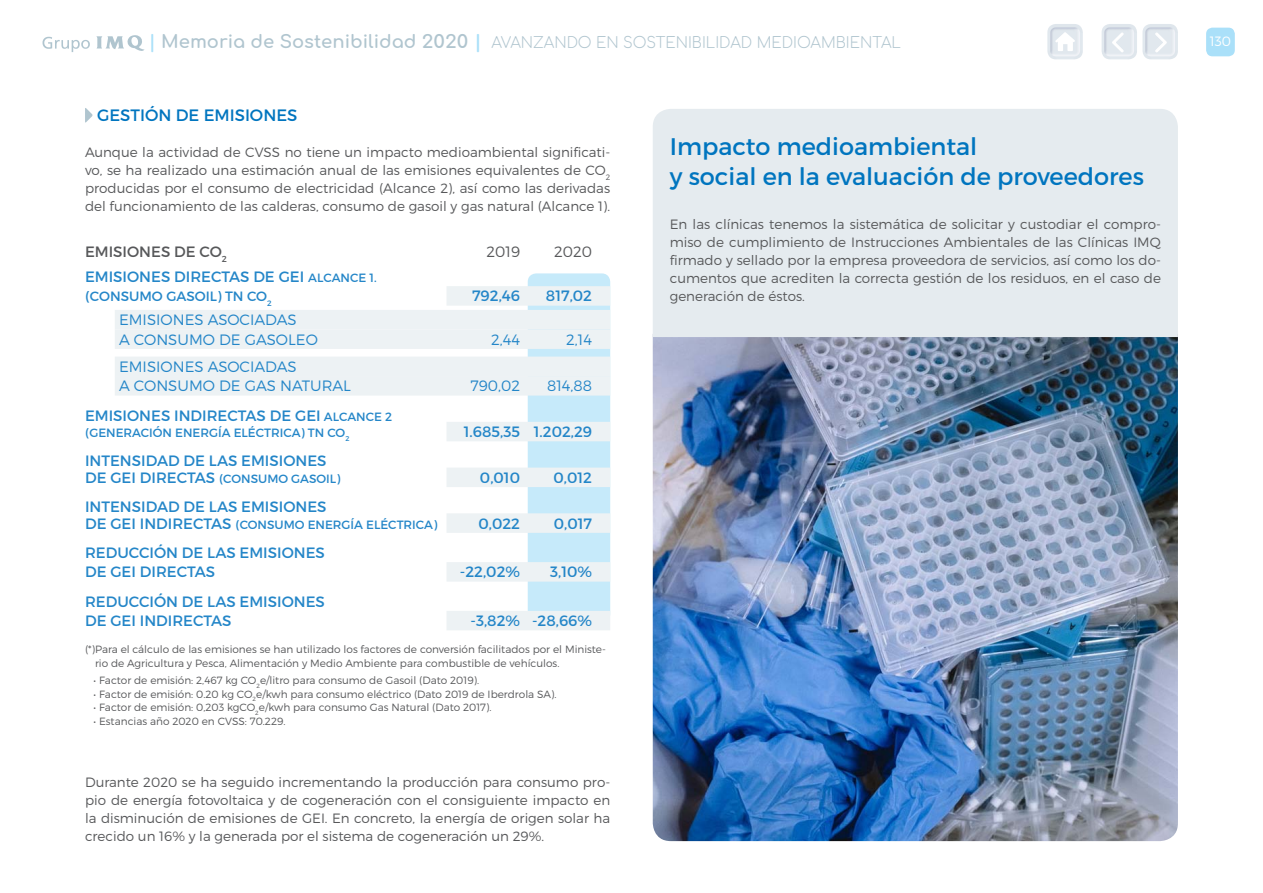
<style>
.page{position:relative;width:1263px;height:893px;background:#fff}
.page>*{position:absolute;margin:0;border:0;box-sizing:border-box;transform-origin:0 0}
.t1{font:24px/30px "Montserrat";color:#0075bf}
.t2{font:700 18px "Comfortaa";color:#b0c5cf}
.t3{font:16.5px "Montserrat";color:#0075bf}
.t4{font:15px/19.5px "Montserrat";color:#2486c8}
.t5{font:300 15px/19.5px "Montserrat";color:#2486c8}
.t6{font:300 15px "Comfortaa";color:#b0c5cf}
.t7{font:15px "Montserrat";color:#57585a}
.t8{font:300 15px "Montserrat";color:#57585a}
.t9{font:300 13.5px/18px "Montserrat";color:#57585a;text-align:justify}
.t10{font:13.5px "Montserrat";color:#2486c8}
.t11{font:300 13.5px "Montserrat";color:#fff}
.t12{font:12px "Montserrat";color:#2486c8}
.t13{font:300 10.5px/13.5px "Montserrat";color:#57585a}
.s1{color:#aae0f9}
.s2{font-size:12px}
.s3{font-size:15px}
</style>
<div class="page">
<div style="left:1206px;top:28px;width:29px;height:28px;background:#aae0f9;border-radius:6px"></div>
<svg style="left:96px;top:35px;width:48px;height:16px"></svg>
<svg style="left:43px;top:37px;width:47px;height:15px"></svg>
<img style="left:1047px;top:24px;width:36px;height:35px">
<svg style="left:1055px;top:32px;width:20px;height:19px"></svg>
<img style="left:653px;top:337px;width:525px;height:504px">
<div style="left:528px;top:273px;width:82px;height:349px;background:#c6eafa;border-radius:9px"></div>
<div style="left:446px;top:286px;width:164px;height:20px;background:#edf2f4"></div>
<div style="left:115px;top:310px;width:495px;height:19px;background:#edf2f4"></div>
<div style="left:115px;top:329px;width:495px;height:20px;background:#edf2f4"></div>
<div style="left:115px;top:357px;width:495px;height:19px;background:#edf2f4"></div>
<div style="left:115px;top:376px;width:495px;height:20px;background:#edf2f4"></div>
<div style="left:446px;top:422px;width:164px;height:19px;background:#edf2f4"></div>
<div style="left:446px;top:468px;width:164px;height:19px;background:#edf2f4"></div>
<div style="left:446px;top:513px;width:164px;height:20px;background:#edf2f4"></div>
<div style="left:446px;top:562px;width:164px;height:20px;background:#edf2f4"></div>
<div style="left:446px;top:611px;width:164px;height:19px;background:#edf2f4"></div>
<div style="left:653px;top:109px;width:525px;height:228px;background:#e5ebef"></div>
<svg style="left:85px;top:108px;width:8px;height:15px"></svg>
<img style="left:1142px;top:24px;width:36px;height:35px">
<svg style="left:1154px;top:32px;width:14px;height:21px"></svg>
<img style="left:1101px;top:24px;width:36px;height:35px">
<svg style="left:1111px;top:32px;width:13px;height:21px"></svg>
<h2 class="t2" style="left:149px;top:25px;width:335px"><span class="s1">|</span> Memoria de Sostenibilidad 2020 <span class="s1">|</span></h2>
<p class="t11" style="left:1210px;top:33px;width:23px">130</p>
<p class="t6" style="left:492px;top:29px;width:411px">AVANZANDO EN SOSTENIBILIDAD MEDIOAMBIENTAL</p>
<p class="t3" style="left:97px;top:105px;width:202px">GESTIÓN DE EMISIONES</p>
<p class="t9" style="left:85px;top:143px;width:527px">Aunque la actividad de CVSS no tiene un impacto medioambiental significati&shy;vo, se ha realizado una estimación anual de las emisiones equivalentes de CO<sub>2 </sub>producidas por el consumo de electricidad (Alcance 2), así como las derivadas del funcionamiento de las calderas, consumo de gasoil y gas natural (Alcance 1).</p>
<p class="t7" style="left:85px;top:242px;width:144px">EMISIONES DE CO<sub>2</sub></p>
<p class="t8" style="left:486px;top:242px;width:35px">2019</p>
<p class="t8" style="left:554px;top:242px;width:39px">2020</p>
<p class="t4" style="left:85px;top:267px;width:293px">EMISIONES DIRECTAS DE GEI <span class="s2">ALCANCE 1.</span></p>
<p class="t10" style="left:85px;top:288px;width:188px">(CONSUMO GASOIL) TN CO<sub>2</sub></p>
<p class="t4" style="left:472px;top:286px;width:50px">792,46</p>
<p class="t4" style="left:546px;top:286px;width:48px">817,02</p>
<p class="t5" style="left:119px;top:310px;width:200px">EMISIONES ASOCIADAS<br>A CONSUMO DE GASOLEO</p>
<p class="t5" style="left:491px;top:329px;width:30px">2,44</p>
<p class="t5" style="left:566px;top:329px;width:27px">2,14</p>
<p class="t5" style="left:119px;top:356px;width:233px">EMISIONES ASOCIADAS<br>A CONSUMO DE GAS NATURAL</p>
<p class="t5" style="left:470px;top:376px;width:51px">790,02</p>
<p class="t5" style="left:547px;top:376px;width:46px">814,88</p>
<p class="t4" style="left:85px;top:405px;width:309px">EMISIONES INDIRECTAS DE GEI <span class="s2">ALCANCE 2</span></p>
<p class="t12" style="left:85px;top:425px;width:266px">(GENERACIÓN ENERGÍA ELÉCTRICA) TN CO<sub>2</sub></p>
<p class="t4" style="left:464px;top:422px;width:130px">1.685,35 1.202,29</p>
<p class="t4" style="left:85px;top:451px;width:243px">INTENSIDAD DE LAS EMISIONES</p>
<p class="t12" style="left:85px;top:471px;width:257px"><span class="s3">DE GEI DIRECTAS</span> (CONSUMO GASOIL)</p>
<p class="t4" style="left:480px;top:468px;width:42px">0,010</p>
<p class="t4" style="left:553px;top:468px;width:40px">0,012</p>
<p class="t4" style="left:85px;top:497px;width:243px">INTENSIDAD DE LAS EMISIONES</p>
<p class="t12" style="left:85px;top:517px;width:354px"><span class="s3">DE GEI INDIRECTAS</span> (CONSUMO ENERGÍA ELÉCTRICA)</p>
<p class="t4" style="left:478px;top:513px;width:43px">0,022</p>
<p class="t4" style="left:554px;top:513px;width:40px">0,017</p>
<p class="t4" style="left:85px;top:543px;width:241px">REDUCCIÓN DE LAS EMISIONES<br>DE GEI DIRECTAS</p>
<p class="t4" style="left:460px;top:562px;width:62px">-22,02%</p>
<p class="t4" style="left:550px;top:562px;width:44px">3,10%</p>
<p class="t4" style="left:85px;top:591px;width:241px">REDUCCIÓN DE LAS EMISIONES<br>DE GEI INDIRECTAS</p>
<p class="t4" style="left:470px;top:611px;width:123px">-3,82% -28,66%</p>
<p class="t13" style="left:95px;top:642px;width:512px;text-indent:-10px">(*)Para el cálculo de las emisiones se han utilizado los factores de conversión facilitados por el Ministe&shy;rio de Agricultura y Pesca, Alimentación y Medio Ambiente para combustible de vehículos.</p>
<p class="t13" style="left:94px;top:674px;width:387px">• Factor de emisión: 2,467 kg CO<sub>2</sub>e/litro para consumo de Gasoil (Dato 2019).</p>
<p class="t13" style="left:94px;top:687px;width:464px">• Factor de emisión: 0.20 kg CO<sub>2</sub>e/kwh para consumo eléctrico (Dato 2019 de Iberdrola SA).</p>
<p class="t13" style="left:94px;top:701px;width:399px">• Factor de emisión: 0,203 kgCO<sub>2</sub>e/kwh para consumo Gas Natural (Dato 2017).</p>
<p class="t13" style="left:94px;top:714px;width:194px">• Estancias año 2020 en CVSS: 70.229.</p>
<p class="t9" style="left:85px;top:773px;width:527px">Durante 2020 se ha seguido incrementando la producción para consumo pro&shy;pio de energía fotovoltaica y de cogeneración con el consiguiente impacto en la disminución de emisiones de GEI. En concreto, la energía de origen solar ha crecido un 16% y la generada por el sistema de cogeneración un 29%.</p>
<h1 class="t1" style="left:670px;top:131px;width:476px">Impacto medioambiental<br>y social en la evaluación de proveedores</h1>
<p class="t9" style="left:670px;top:215px;width:493px">En las clínicas tenemos la sistemática de solicitar y custodiar el compro&shy;miso de cumplimiento de Instrucciones Ambientales de las Clínicas IMQ firmado y sellado por la empresa proveedora de servicios, así como los do&shy;cumentos que acrediten la correcta gestión de los residuos, en el caso de generación de éstos.</p>
</div>
